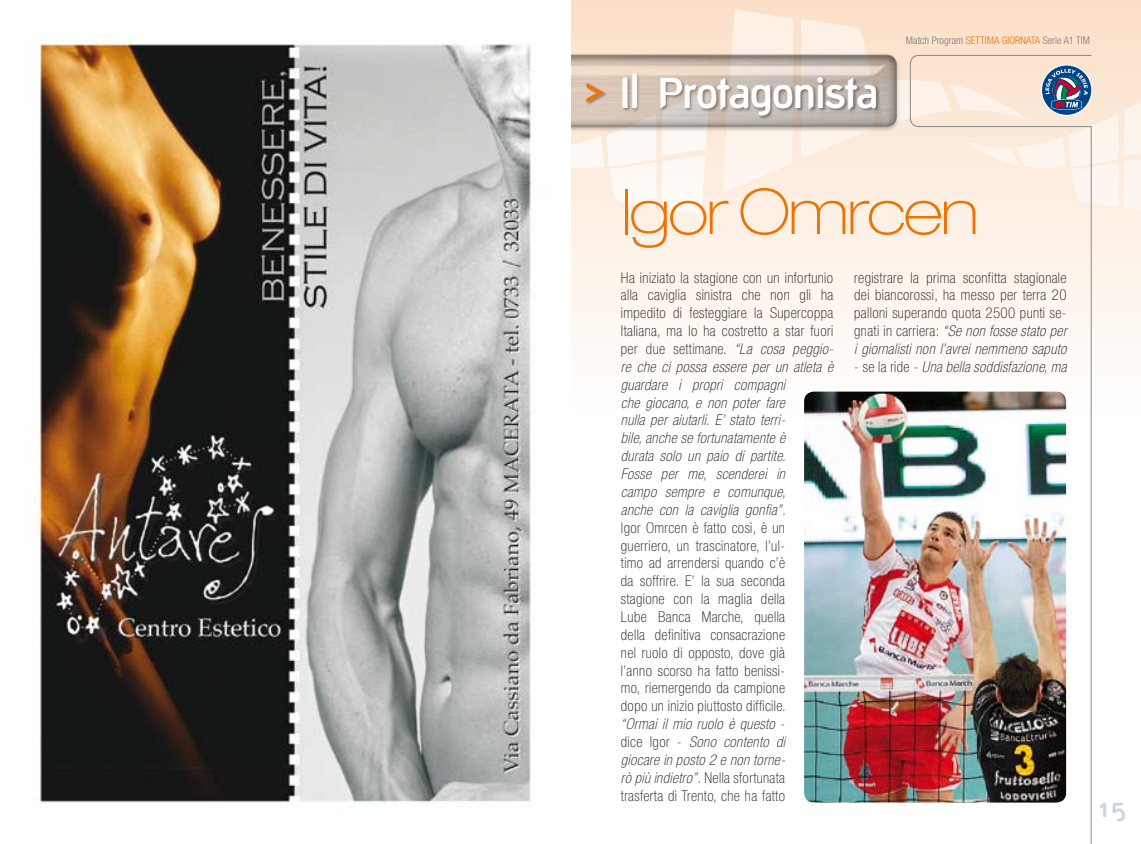
<style>
.page{position:relative;width:1141px;height:844px;background:#fff}
.page>*{position:absolute;margin:0;border:0;box-sizing:border-box;transform-origin:0 0}
.t1{font:100 expanded 63px "Helvetica Neue";letter-spacing:-.03em;color:#ec7405}
.t2{font:700 42px "Decon Struct";color:#fff}
.t3{font:700 26.25px "Decon Struct";color:#cbd6dc}
.t4{font:100 condensed 14.88px/17.8px "Helvetica Neue";letter-spacing:.025em;color:#1a171b;text-align:justify}
.t5{font:italic 100 condensed 14.88px/17.8px "Helvetica Neue";letter-spacing:.025em;color:#1a171b}
.t6{font:300 condensed 10.5px "Helvetica Neue";color:#797a7c}
.s1{color:#ec7405}
.s2{font-style:normal}
.s3{font-style:italic}
</style>
<div class="page">
<svg style="left:571px;top:0;width:570px;height:339px"></svg>
<svg style="left:571px;top:144px;width:139px;height:70px"></svg>
<svg style="left:722px;top:9px;width:71px;height:183px;background:#fdefe4"></svg>
<img style="left:571px;top:37px;width:230px;height:107px">
<div style="left:623px;top:73px;width:257px;height:47px;background:#1a171b;opacity:.4"></div>
<div style="left:586px;top:83px;width:22px;height:23px;background:#1a171b;opacity:.4"></div>
<svg style="left:801px;top:19px;width:340px;height:195px;background:#edddce"></svg>
<img style="left:805px;top:392px;width:105px;height:409px">
<div style="left:800px;top:387px;width:270px;height:419px;border:4px solid #fff;border-radius:12px"></div>
<img style="left:910px;top:55px;width:182px;height:788px">
<img style="left:38px;top:40px;width:493px;height:763px">
<h2 class="t2" style="left:585px;top:70px;width:295px"><span class="s1">&gt;</span> Il Protagonista</h2>
<p class="t6" style="left:906px;top:35px;width:185px">Match Program <span class="s1">SETTIMA GIORNATA</span> Serie A1 TIM</p>
<h1 class="t1" style="left:621px;top:174px;width:360px">Igor Omrcen</h1>
<p class="t5" style="left:621px;top:268px;width:214px"><span class="s2">Ha iniziato la stagione con un infortunio alla caviglia sinistra che non gli ha impedito di festeggiare la Supercoppa Italiana, ma lo ha costretto a star fuori per due settimane.</span> “La cosa peggio&shy;re che ci possa essere per un atleta è guardare i propri compagni<br>che giocano, e non poter fare<br>nulla per aiutarli. E’ stato terri-<br>bile, anche se fortunatamente è<br>durata solo un paio di partite.<br>Fosse per me, scenderei in<br>campo sempre e comunque,<br>anche con la caviglia gonfia”.</p>
<p class="t4" style="left:621px;top:518px;width:166px">Igor Omrcen è fatto così, è un guerriero, un trascinatore, l’ul&shy;timo ad arrendersi quando c’è da soffrire. E’ la sua seconda stagione con la maglia della Lube Banca Marche, quella della definitiva consacrazione nel ruolo di opposto, dove già l’anno scorso ha fatto benissi&shy;mo, riemergendo da campione dopo un inizio piuttosto difficile. <span class="s3">“Ormai il mio ruolo è questo</span> - dice Igor - <span class="s3">Sono contento di giocare in posto 2 e non torne&shy;rò più indietro”.</span> Nella sfortunata trasferta di Trento, che ha fatto</p>
<p class="t4" style="left:854px;top:268px;width:214px">registrare la prima sconfitta stagionale dei biancorossi, ha messo per terra 20 palloni superando quota 2500 punti se&shy;gnati in carriera: <span class="s3">“Se non fosse stato per i giornalisti non l’avrei nemmeno saputo</span></p>
<p class="t5" style="left:854px;top:357px;width:214px"><span class="s2">- se la ride -</span> Una bella soddisfazione, ma</p>
<h3 class="t3" style="left:1099px;top:792px;width:29px">15</h3>
</div>
